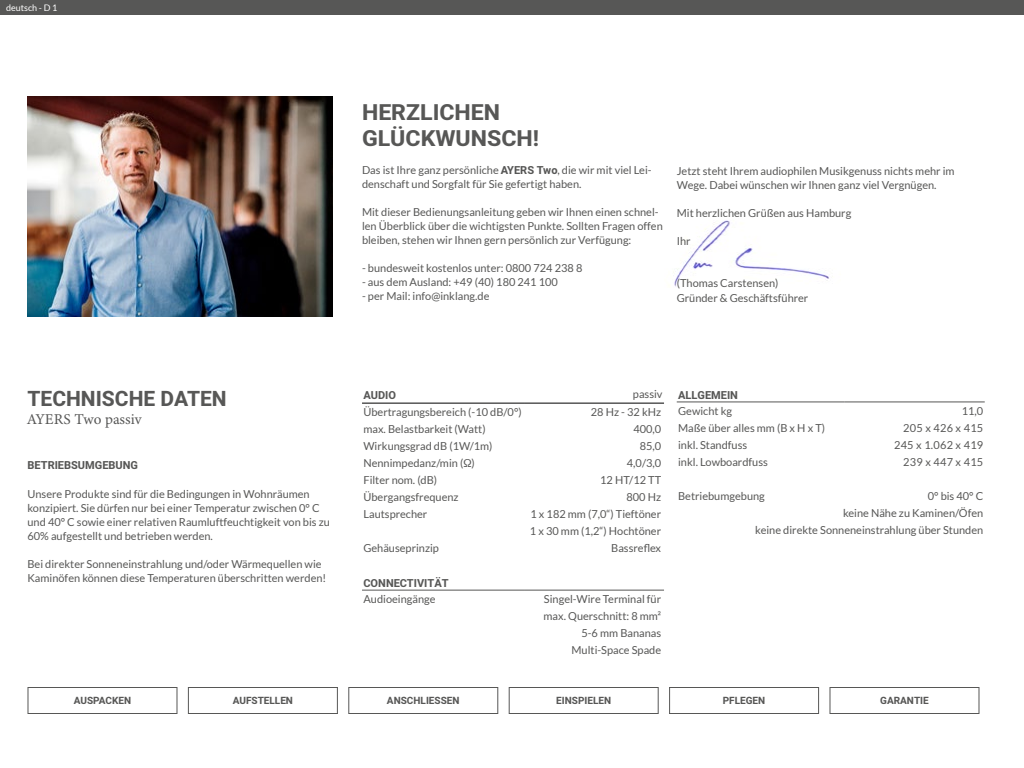
<style>
.page{position:relative;width:1024px;height:768px;background:#fff}
.page>*{position:absolute;margin:0;border:0;box-sizing:border-box;transform-origin:0 0}
.t1{font:700 22px/26.4px "Heebo";color:#575756;scale:1.05 1}
.t2{font:700 21px "Heebo";color:#575756}
.t3{font:15px "Minion Variable Concept";color:#575756}
.t4{font:11px/14px "Lato";color:#575756}
.t5{font:700 11px "Heebo";color:#575756}
.t6{font:11px "Lato";letter-spacing:.02em;color:#575756}
.t7{font:700 10px "Heebo";color:#575756}
.t8{font:9px "Lato";color:#fff}
.s1{font-family:"Heebo";font-weight:700}
</style>
<div class="page">
<img style="left:673px;top:220px;width:156px;height:67px">
<img style="left:27px;top:96px;width:306px;height:220px">
<div style="left:348px;top:687px;width:150px;height:27px;border:1px solid #575756"></div>
<div style="left:509px;top:687px;width:150px;height:27px;border:1px solid #575756"></div>
<div style="left:669px;top:687px;width:150px;height:27px;border:1px solid #575756"></div>
<div style="left:829px;top:687px;width:150px;height:27px;border:1px solid #575756"></div>
<div style="left:27px;top:687px;width:150px;height:27px;border:1px solid #575756"></div>
<div style="left:188px;top:687px;width:150px;height:27px;border:1px solid #575756"></div>
<div style="left:0;top:0;width:1024px;height:15px;background:#575756"></div>
<hr style="left:362px;top:403px;width:162px;height:1px;background:#000">
<hr style="left:524px;top:403px;width:140px;height:1px;background:#000">
<hr style="left:362px;top:590px;width:162px;height:1px;background:#575756">
<hr style="left:524px;top:590px;width:140px;height:1px;background:#575756">
<hr style="left:677px;top:402px;width:168px;height:1px;background:#575756">
<hr style="left:845px;top:402px;width:140px;height:1px;background:#575756">
<p class="t8" style="left:6px;top:3px;width:53px">deutsch - D 1</p>
<h1 class="t1" style="left:362px;top:99px;width:170px">HERZLICHEN<br>GLÜCKWUNSCH!</h1>
<p class="t4" style="left:362px;top:163px;width:291px">Das ist Ihre ganz persönliche <span class="s1">AYERS Two</span>, die wir mit viel Lei&shy;denschaft und Sorgfalt für Sie gefertigt haben.</p>
<p class="t4" style="left:362px;top:205px;width:302px">Mit dieser Bedienungsanleitung geben wir Ihnen einen schnel&shy;len Überblick über die wichtigsten Punkte. Sollten Fragen offen bleiben, stehen wir Ihnen gern persönlich zur Verfügung:</p>
<p class="t4" style="left:362px;top:261px;width:222px">- bundesweit kostenlos unter: 0800 724 238 8</p>
<p class="t4" style="left:362px;top:275px;width:197px">- aus dem Ausland: +49 (40) 180 241 100</p>
<p class="t4" style="left:362px;top:289px;width:129px">- per Mail: info@inklang.de</p>
<p class="t4" style="left:677px;top:164px;width:279px">Jetzt steht Ihrem audiophilen Musikgenuss nichts mehr im<br>Wege. Dabei wünschen wir Ihnen ganz viel Vergnügen.</p>
<p class="t4" style="left:677px;top:206px;width:176px">Mit herzlichen Grüßen aus Hamburg</p>
<p class="t4" style="left:677px;top:234px;width:15px">Ihr</p>
<p class="t4" style="left:677px;top:276px;width:133px;line-height:14.4px">(Thomas Carstensen)<br>Gründer &amp; Geschäftsführer</p>
<h2 class="t2" style="left:27px;top:384px;width:201px">TECHNISCHE DATEN</h2>
<h3 class="t3" style="left:27px;top:409px;width:116px">AYERS Two passiv</h3>
<p class="t5" style="left:27px;top:458px;width:112px">BETRIEBSUMGEBUNG</p>
<p class="t4" style="left:27px;top:486px;width:304px">Unsere Produkte sind für die Bedingungen in Wohnräumen konzipiert. Sie dürfen nur bei einer Temperatur zwischen 0° C und 40° C sowie einer relativen Raumluftfeuchtigkeit von bis zu 60% aufgestellt und betrieben werden.</p>
<p class="t4" style="left:27px;top:556px;width:300px">Bei direkter Sonneneinstrahlung und/oder Wärmequellen wie<br>Kaminöfen können diese Temperaturen überschritten werden!</p>
<p class="t5" style="left:363px;top:388px;width:34px">AUDIO</p>
<p class="t4" style="left:633px;top:387px;width:31px">passiv</p>
<p class="t4" style="left:363px;top:405px;width:160px">Übertragungsbereich (-10 dB/0°)</p>
<p class="t4" style="left:591px;top:405px;width:72px">28 Hz - 32 kHz</p>
<p class="t4" style="left:363px;top:422px;width:124px">max. Belastbarkeit (Watt)</p>
<p class="t4" style="left:633px;top:422px;width:29px">400,0</p>
<p class="t4" style="left:363px;top:439px;width:131px">Wirkungsgrad dB (1W/1m)</p>
<p class="t4" style="left:640px;top:439px;width:23px">85,0</p>
<p class="t4" style="left:363px;top:456px;width:113px">Nennimpedanz/min (Ω)</p>
<p class="t4" style="left:627px;top:456px;width:36px">4,0/3,0</p>
<p class="t4" style="left:363px;top:473px;width:75px">Filter nom. (dB)</p>
<p class="t4" style="left:600px;top:473px;width:62px">12 HT/12 TT</p>
<p class="t4" style="left:363px;top:490px;width:97px">Übergangsfrequenz</p>
<p class="t4" style="left:627px;top:490px;width:36px">800 Hz</p>
<p class="t4" style="left:363px;top:507px;width:65px">Lautsprecher</p>
<p class="t4" style="left:530px;top:505px;width:133px;line-height:17px">1 x 182 mm (7,0“) Tieftöner<br>1 x 30 mm (1,2“) Hochtöner</p>
<p class="t4" style="left:363px;top:541px;width:77px">Gehäuseprinzip</p>
<p class="t4" style="left:611px;top:541px;width:51px">Bassreflex</p>
<p class="t5" style="left:363px;top:576px;width:87px">CONNECTIVITÄT</p>
<p class="t4" style="left:363px;top:592px;width:74px">Audioeingänge</p>
<p class="t4" style="left:544px;top:590px;width:119px;line-height:17px;text-align:right">Singel-Wire Terminal für max. Querschnitt: 8 mm²<br>5-6 mm Bananas<br>Multi-Space Spade</p>
<p class="t5" style="left:678px;top:388px;width:61px">ALLGEMEIN</p>
<p class="t4" style="left:678px;top:404px;width:55px">Gewicht kg</p>
<p class="t4" style="left:962px;top:404px;width:23px">11,0</p>
<p class="t4" style="left:678px;top:421px;width:149px">Maße über alles mm (B x H x T)</p>
<p class="t6" style="left:903px;top:422px;width:82px">205 x 426 x 415</p>
<p class="t4" style="left:678px;top:438px;width:71px">inkl. Standfuss</p>
<p class="t6" style="left:894px;top:439px;width:91px">245 x 1.062 x 419</p>
<p class="t4" style="left:678px;top:455px;width:91px">inkl. Lowboardfuss</p>
<p class="t6" style="left:903px;top:456px;width:82px">239 x 447 x 415</p>
<p class="t4" style="left:678px;top:489px;width:88px">Betriebumgebung</p>
<p class="t4" style="left:755px;top:487px;width:230px;line-height:17px;text-align:right">0° bis 40° C<br>keine Nähe zu Kaminen/Öfen<br>keine direkte Sonneneinstrahlung über Stunden</p>
<p class="t7" style="left:74px;top:694px;width:59px">AUSPACKEN</p>
<p class="t7" style="left:233px;top:694px;width:62px">AUFSTELLEN</p>
<p class="t7" style="left:387px;top:694px;width:74px">ANSCHLIESSEN</p>
<p class="t7" style="left:556px;top:694px;width:56px">EINSPIELEN</p>
<p class="t7" style="left:723px;top:694px;width:44px">PFLEGEN</p>
<p class="t7" style="left:880px;top:694px;width:50px">GARANTIE</p>
</div>
